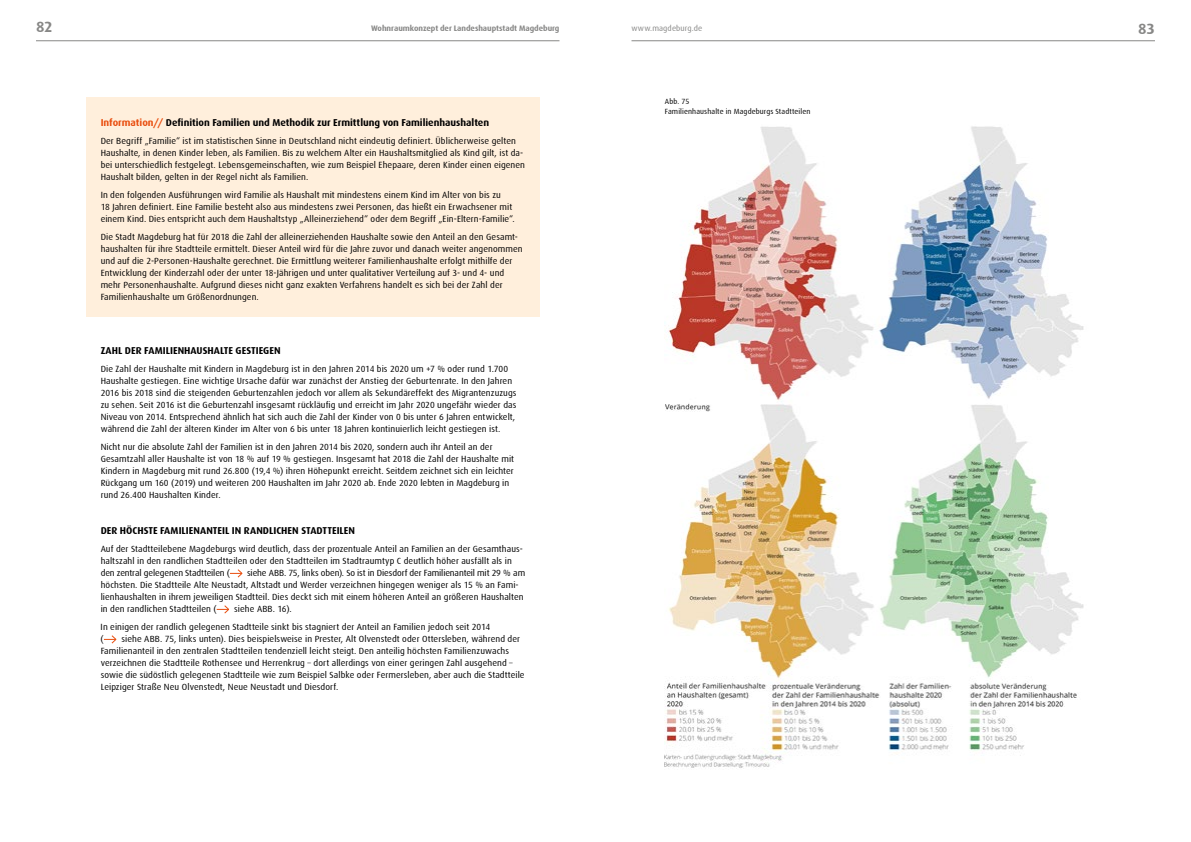
<style>
.page{position:relative;width:1191px;height:842px;background:#fff}
.page>*{position:absolute;margin:0;border:0;box-sizing:border-box;transform-origin:0 0}
.t1{font:700 15px "Dax";color:#878786}
.t2{font:700 10px "Dax";color:#000}
.t3{font:9px/12px "Dax";letter-spacing:.01em;color:#000}
.t4{font:700 8px "Dax";letter-spacing:-.005em;color:#878786}
.t5{font:8px "Dax";letter-spacing:.015em;color:#878786}
.t6{font:7.5px/10px "Dax";letter-spacing:.015em;color:#000}
.s1{color:#e94e0f}
</style>
<div class="page">
<hr style="left:36px;top:41px;width:523px;height:1px;background:#878786">
<hr style="left:631px;top:41px;width:524px;height:1px;background:#878786">
<div style="left:86px;top:97px;width:454px;height:220px;background:#ffefdc"></div>
<img style="left:665px;top:126px;width:419px;height:642px">
<svg style="left:230px;top:569px;width:13px;height:9px"></svg>
<svg style="left:217px;top:605px;width:12px;height:9px"></svg>
<svg style="left:104px;top:635px;width:13px;height:9px"></svg>
<h1 class="t1" style="left:36px;top:18px;width:18px">82</h1>
<p class="t4" style="left:371px;top:23px;width:190px">Wohnraumkonzept der Landeshauptstadt Magdeburg</p>
<p class="t5" style="left:631px;top:23px;width:72px">www.magdeburg.de</p>
<h1 class="t1" style="left:1138px;top:20px;width:18px">83</h1>
<p class="t2" style="left:101px;top:117px;width:390px"><span class="s1">Information//</span> Definition Familien und Methodik zur Ermittlung von Familienhaushalten</p>
<p class="t3" style="left:101px;top:135px;width:426px">Der Begriff „Familie“ ist im statistischen Sinne in Deutschland nicht eindeutig definiert. Üblicherweise gelten Haushalte, in denen Kinder leben, als Familien. Bis zu welchem Alter ein Haushaltsmitglied als Kind gilt, ist da&shy;bei unterschiedlich festgelegt. Lebensgemeinschaften, wie zum Beispiel Ehepaare, deren Kinder einen eigenen Haushalt bilden, gelten in der Regel nicht als Familien.</p>
<p class="t3" style="left:101px;top:189px;width:415px">In den folgenden Ausführungen wird Familie als Haushalt mit mindestens einem Kind im Alter von bis zu<br>18 Jahren definiert. Eine Familie besteht also aus mindestens zwei Personen, das hießt ein Erwachsener mit einem Kind. Dies entspricht auch dem Haushaltstyp „Alleinerziehend“ oder dem Begriff „Ein-Eltern-Familie“.</p>
<p class="t3" style="left:101px;top:231px;width:423px">Die Stadt Magdeburg hat für 2018 die Zahl der alleinerziehenden Haushalte sowie den Anteil an den Gesamt&shy;haushalten für ihre Stadtteile ermittelt. Dieser Anteil wird für die Jahre zuvor und danach weiter angenommen und auf die 2-Personen-Haushalte gerechnet. Die Ermittlung weiterer Familienhaushalte erfolgt mithilfe der Entwicklung der Kinderzahl oder der unter 18-Jährigen und unter qualitativer Verteilung auf 3- und 4- und mehr Personenhaushalte. Aufgrund dieses nicht ganz exakten Verfahrens handelt es sich bei der Zahl der Familienhaushalte um Größenordnungen.</p>
<p class="t2" style="left:101px;top:345px;width:181px">ZAHL DER FAMILIENHAUSHALTE GESTIEGEN</p>
<p class="t3" style="left:101px;top:363px;width:417px">Die Zahl der Haushalte mit Kindern in Magdeburg ist in den Jahren 2014 bis 2020 um +7 % oder rund 1.700<br>Haushalte gestiegen. Eine wichtige Ursache dafür war zunächst der Anstieg der Geburtenrate. In den Jahren 2016 bis 2018 sind die steigenden Geburtenzahlen jedoch vor allem als Sekundäreffekt des Migrantenzuzugs zu sehen. Seit 2016 ist die Geburtenzahl insgesamt rückläufig und erreicht im Jahr 2020 ungefähr wieder das Niveau von 2014. Entsprechend ähnlich hat sich auch die Zahl der Kinder von 0 bis unter 6 Jahren entwickelt, während die Zahl der älteren Kinder im Alter von 6 bis unter 18 Jahren kontinuierlich leicht gestiegen ist.</p>
<p class="t3" style="left:101px;top:441px;width:415px">Nicht nur die absolute Zahl der Familien ist in den Jahren 2014 bis 2020, sondern auch ihr Anteil an der Gesamtzahl aller Haushalte ist von 18 % auf 19 % gestiegen. Insgesamt hat 2018 die Zahl der Haushalte mit Kindern in Magdeburg mit rund 26.800 (19,4 %) ihren Höhepunkt erreicht. Seitdem zeichnet sich ein leichter Rückgang um 160 (2019) und weiteren 200 Haushalten im Jahr 2020 ab. Ende 2020 lebten in Magdeburg in rund 26.400 Haushalten Kinder.</p>
<p class="t2" style="left:101px;top:525px;width:256px">DER HÖCHSTE FAMILIENANTEIL IN RANDLICHEN STADTTEILEN</p>
<p class="t3" style="left:101px;top:543px;width:423px">Auf der Stadtteilebene Magdeburgs wird deutlich, dass der prozentuale Anteil an Familien an der Gesamthaus&shy;haltszahl in den randlichen Stadtteilen oder den Stadtteilen im Stadtraumtyp C deutlich höher ausfällt als in den zentral gelegenen Stadtteilen (</p>
<p class="t3" style="left:101px;top:567px;width:426px;text-indent:146px">siehe ABB. 75, links oben). So ist in Diesdorf der Familienanteil mit 29 % am höchsten. Die Stadtteile Alte Neustadt, Altstadt und Werder verzeichnen hingegen weniger als 15 % an Fami&shy;lienhaushalten in ihrem jeweiligen Stadtteil. Dies deckt sich mit einem höheren Anteil an größeren Haushalten in den randlichen Stadtteilen (</p>
<p class="t3" style="left:101px;top:600px;width:391px;line-height:18px;text-indent:134px">siehe ABB. 16).<br>In einigen der randlich gelegenen Stadtteile sinkt bis stagniert der Anteil an Familien jedoch seit 2014</p>
<p class="t3" style="left:101px;top:633px;width:5px">(</p>
<p class="t3" style="left:101px;top:633px;width:425px;text-indent:21px">siehe ABB. 75, links unten). Dies beispielsweise in Prester, Alt Olvenstedt oder Ottersleben, während der Familienanteil in den zentralen Stadtteilen tendenziell leicht steigt. Den anteilig höchsten Familienzuwachs verzeichnen die Stadtteile Rothensee und Herrenkrug – dort allerdings von einer geringen Zahl ausgehend – sowie die südöstlich gelegenen Stadtteile wie zum Beispiel Salbke oder Fermersleben, aber auch die Stadtteile Leipziger Straße Neu Olvenstedt, Neue Neustadt und Diesdorf.</p>
<p class="t6" style="left:665px;top:96px;width:147px">Abb. 75<br>Familienhaushalte in Magdeburgs Stadtteilen</p>
</div>
